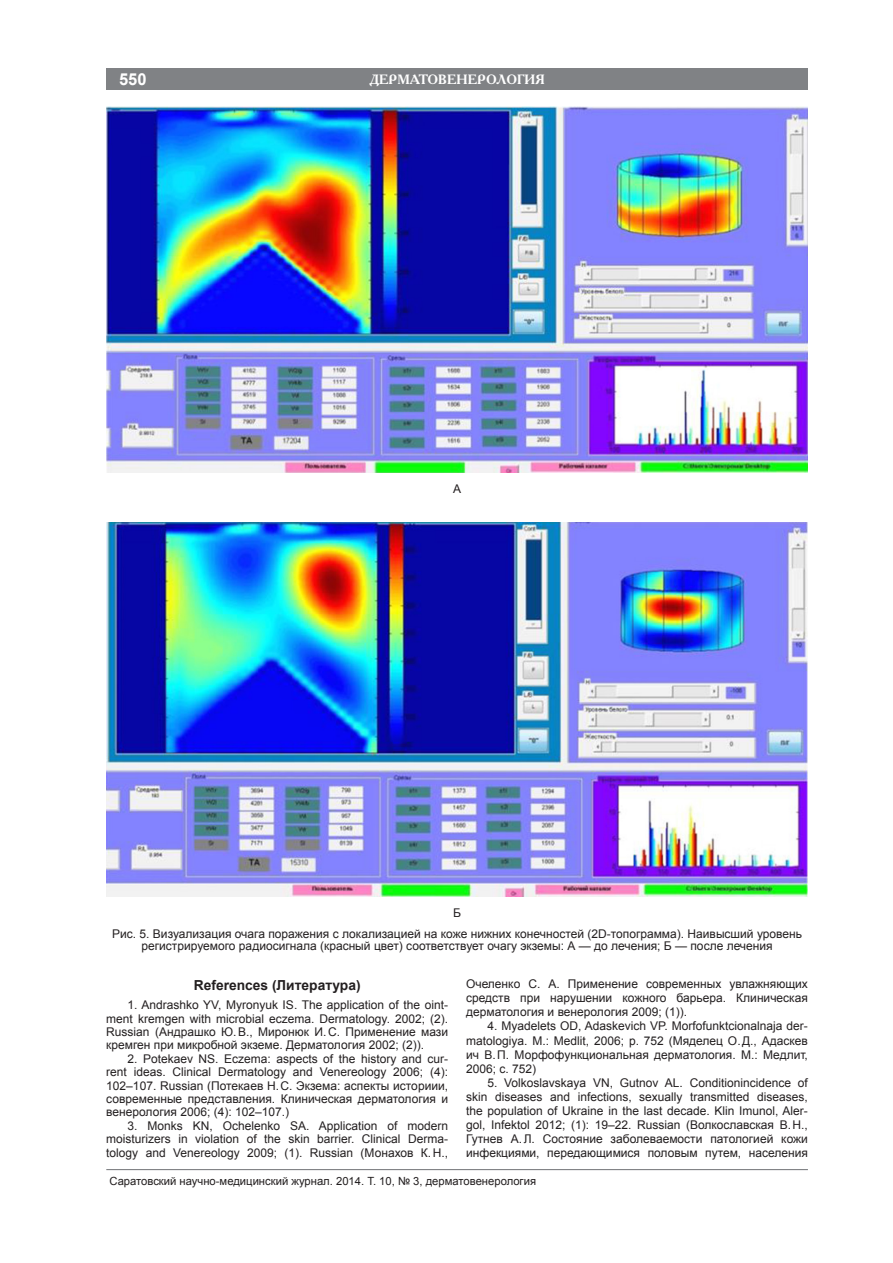
<style>
.page{position:relative;width:893px;height:1263px;background:#fff}
.page>*{position:absolute;margin:0;border:0;box-sizing:border-box;transform-origin:0 0}
.t1{font:700 16.5px "Arial";color:#fff}
.Библиография{font:700 13.8px "Arial";color:#231f20}
.t2{font:700 13.5px "Academy C";color:#fff}
.Библиограф_список{font:12px/14px "Arial";color:#231f20;text-align:justify}
.Подрисуночная{font:12px/12px "Arial";color:#231f20;text-align:center}
.t3{font:11.25px "Arial";color:#231f20}
</style>
<div class="page">
<hr style="left:106px;top:1169px;width:702px;height:1px;background:#808285">
<div style="left:106px;top:68px;width:702px;height:21px;background:#808285"></div>
<img style="left:106px;top:106px;width:702px;height:367px">
<img style="left:106px;top:522px;width:702px;height:375px">
<h1 class="t1" style="left:119px;top:68px;width:29px">550</h1>
<p class="t2" style="left:369px;top:71px;width:11px">дерматовенерология</p>
<p class="Подрисуночная" style="left:453px;top:483px;width:10px">А</p>
<p class="Подрисуночная" style="left:453px;top:907px;width:9px">Б</p>
<p class="Подрисуночная" style="left:112px;top:928px;width:691px">Рис. 5. Визуализация очага поражения с локализацией на коже нижних конечностей (2D-топограмма). Наивысший уровень регистрируемого радиосигнала (красный цвет) соответствует очагу экземы: А — до лечения; Б — после лечения</p>
<p class="Библиография" style="left:194px;top:976px;width:168px">References (Литература)</p>
<p class="Библиограф_список" style="left:106px;top:998px;width:343px;line-height:13.4px;text-indent:21px">1. Andrashko YV, Myronyuk IS. The application of the oint&shy;ment kremgen with microbial eczema. Dermatology. 2002; (2).<br>Russian (Андрашко Ю.В., Миронюк И.С. Применение мази кремген при микробной экземе. Дерматология 2002; (2)).</p>
<p class="Библиограф_список" style="left:106px;top:1052px;width:343px;line-height:13.4px;text-indent:21px">2. Potekaev NS. Eczema: aspects of the history and cur&shy;rent ideas. Clinical Dermatology and Venereology 2006; (4):<br>102–107. Russian (Потекаев Н.С. Экзема: аспекты историии, современные представления. Клиническая дерматология и венерология 2006; (4): 102–107.)</p>
<p class="Библиограф_список" style="left:106px;top:1119px;width:343px;line-height:13.4px;text-indent:21px">3. Monks KN, Ochelenko SA. Application of modern moisturizers in violation of the skin barrier. Clinical Derma&shy;tology and Venereology 2009; (1). Russian (Монахов К.Н.,</p>
<p class="Библиограф_список" style="left:466px;top:977px;width:343px">Очеленко С. А. Применение современных увлажняющих средств при нарушении кожного барьера. Клиническая дерматология и венерология 2009; (1)).</p>
<p class="Библиограф_список" style="left:466px;top:1019px;width:343px;text-indent:21px">4. Myadelets OD, Adaskevich VP. Morfofunktcionalnaja der&shy;matologiya. M.: Medlit, 2006; р. 752 (Мяделец О.Д., Адаскев ич В.П. Морфофункциональная дерматология. М.: Медлит, 2006; с. 752)</p>
<p class="Библиограф_список" style="left:466px;top:1075px;width:343px;text-indent:21px">5. Volkoslavskaya VN, Gutnov AL. Conditionincidence of skin diseases and infections, sexually transmitted diseases, the population of Ukraine in the last decade. Klіn Іmunol, Aler&shy;gol, Іnfektol 2012; (1): 19–22. Russian (Волкославская В.Н., Гутнев А.Л. Состояние заболеваемости патологией кожи инфекциями, передающимися половым путем, населения</p>
<p class="t3" style="left:109px;top:1174px;width:428px">Саратовский научно-медицинский журнал. 2014. Т. 10, № 3, дерматовенерология</p>
</div>
